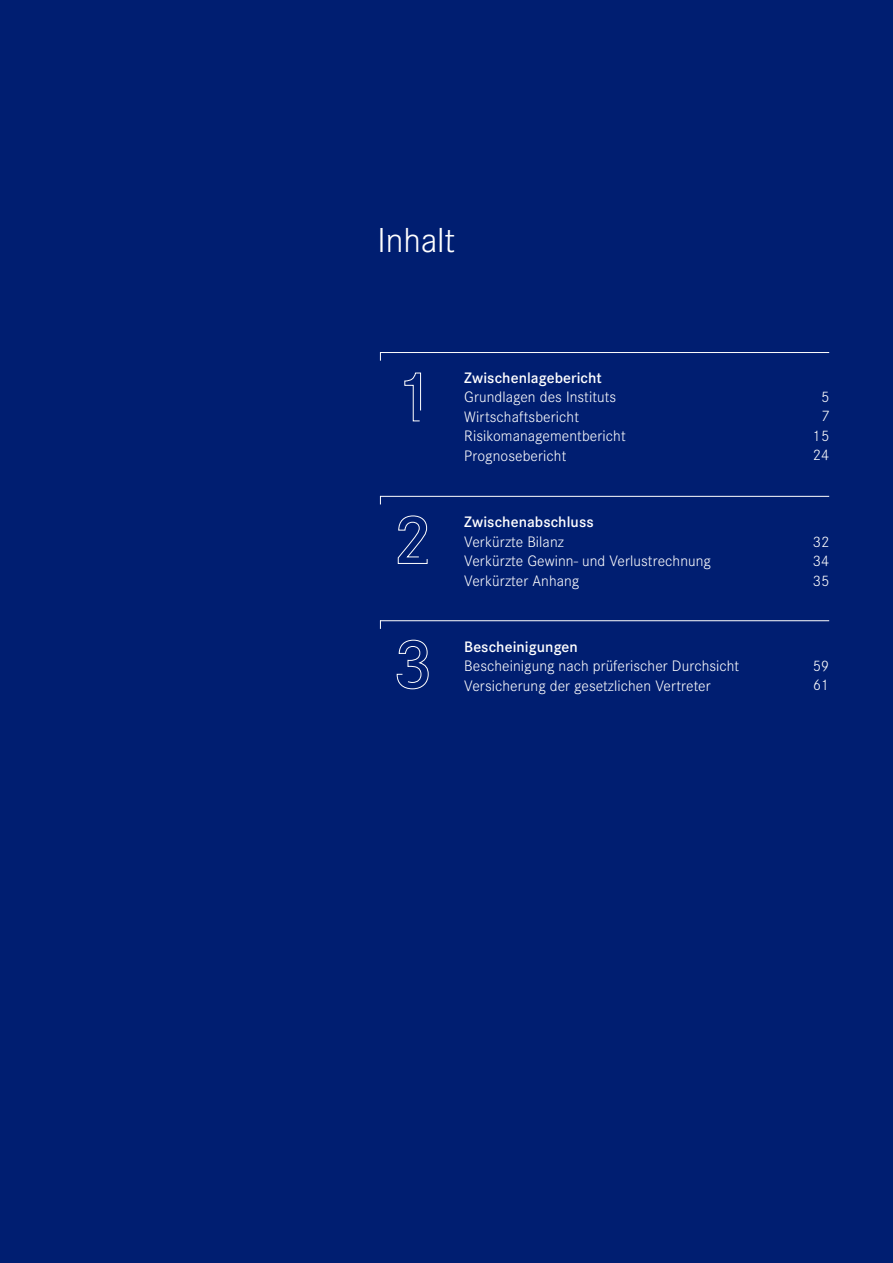
<style>
.page{position:relative;width:893px;height:1263px;background:#001e71}
.page>*{position:absolute;margin:0;border:0;box-sizing:border-box;transform-origin:0 0}
.t1{font:300 36px "Corporate S";letter-spacing:-.005em;color:#fff}
.t2{font:300 15.75px/19.5px "Corporate S";letter-spacing:.005em;color:#fff}
.t3{font:600 15.75px "Corporate S";letter-spacing:.005em;color:#fff}
</style>
<div class="page">
<svg style="left:396px;top:639px;width:33px;height:50px"></svg>
<svg style="left:397px;top:515px;width:31px;height:49px"></svg>
<svg style="left:404px;top:372px;width:17px;height:50px"></svg>
<hr style="left:380px;top:352px;width:449px;height:1px;background:#fff">
<hr style="left:380px;top:496px;width:449px;height:1px;background:#fff">
<hr style="left:380px;top:620px;width:449px;height:1px;background:#fff">
<h1 class="t1" style="left:377px;top:220px;width:79px">Inhalt</h1>
<p class="t3" style="left:464px;top:369px;width:139px">Zwischenlagebericht</p>
<p class="t2" style="left:464px;top:387px;width:163px">Grundlagen des Instituts<br>Wirtschaftsbericht<br>Risikomanagementbericht<br>Prognosebericht</p>
<p class="t2" style="left:813px;top:387px;width:18px;text-align:center">5<br>7<br>15<br>24</p>
<p class="t3" style="left:464px;top:513px;width:131px">Zwischenabschluss</p>
<p class="t2" style="left:464px;top:532px;width:248px">Verkürzte Bilanz<br>Verkürzte Gewinn- und Verlustrechnung<br>Verkürzter Anhang</p>
<p class="t3" style="left:464px;top:637px;width:115px">Bescheinigungen</p>
<p class="t2" style="left:464px;top:656px;width:277px">Bescheinigung nach prüferischer Durchsicht<br>Versicherung der gesetzlichen Vertreter</p>
<p class="t2" style="left:813px;top:532px;width:18px;text-align:justify">32<br>34<br>35</p>
<p class="t2" style="left:813px;top:656px;width:18px">59<br>61</p>
</div>
